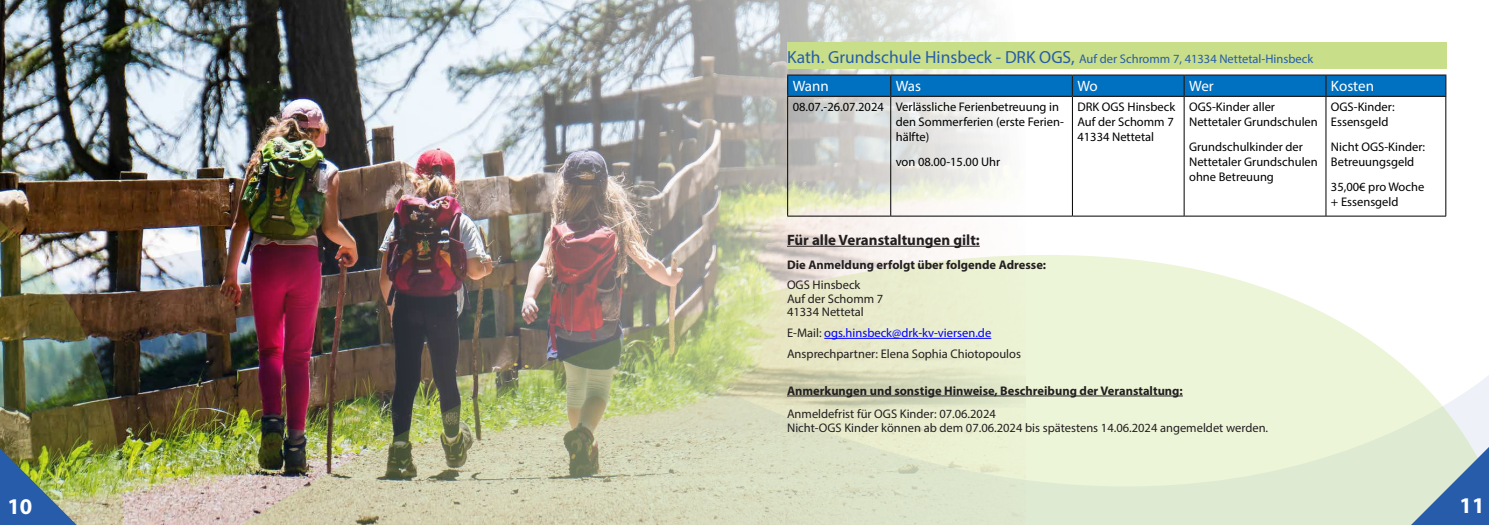
<style>
.page{position:relative;width:1489px;height:525px;background:#fff}
.page>*{position:absolute;margin:0;border:0;box-sizing:border-box;transform-origin:0 0}
.t1{font:700 22.5px "Myriad Pro";color:#fff}
.t2{font:700 15px "Myriad Pro";color:#231f20}
.t3{font:15px "Myriad Pro";color:#fff}
.t4{font:12.5px/15px "Myriad Pro";color:#000}
.t5{font:12.5px/13.5px "Myriad Pro";color:#231f20}
.t6{font:700 12.5px "Myriad Pro";color:#231f20}
.t7{font:12.5px "Myriad Pro";color:#275caa}
.s1{font-size:17.5px}
.s2{color:#00f}
</style>
<div class="page">
<img style="left:0;top:0;width:1025px;height:180px">
<div style="left:787px;top:43px;width:659px;height:26px;background:#c8de88"></div>
<img style="left:0;top:180px;width:1488px;height:344px">
<img style="left:0;top:448px;width:77px;height:76px">
<svg style="left:1410px;top:446px;width:78px;height:78px"></svg>
<hr style="left:787px;top:246px;width:192px;height:1px;background:#231f20">
<hr style="left:824px;top:338px;width:167px;height:1px;background:#00f">
<hr style="left:787px;top:395px;width:395px;height:1px;background:#231f20">
<hr style="left:787px;top:74px;width:103px;height:2px;background:#231f20">
<hr style="left:890px;top:74px;width:182px;height:2px;background:#231f20">
<hr style="left:1072px;top:74px;width:111px;height:2px;background:#231f20">
<hr style="left:1183px;top:74px;width:142px;height:2px;background:#231f20">
<hr style="left:1325px;top:74px;width:121px;height:2px;background:#231f20">
<svg style="left:787px;top:75px;width:658px;height:21px"></svg>
<hr style="left:1444px;top:76px;width:2px;height:20px;background:#231f20">
<hr style="left:787px;top:96px;width:103px;height:1px;background:#231f20">
<hr style="left:890px;top:96px;width:182px;height:1px;background:#231f20">
<hr style="left:1072px;top:96px;width:111px;height:1px;background:#231f20">
<hr style="left:1183px;top:96px;width:142px;height:1px;background:#231f20">
<hr style="left:1325px;top:96px;width:121px;height:1px;background:#231f20">
<hr style="left:787px;top:216px;width:103px;height:1px;background:#000">
<hr style="left:890px;top:216px;width:182px;height:1px;background:#000">
<hr style="left:1072px;top:216px;width:111px;height:1px;background:#000">
<hr style="left:1183px;top:216px;width:142px;height:1px;background:#000">
<hr style="left:1325px;top:216px;width:120px;height:1px;background:#000">
<hr style="left:787px;top:97px;width:1px;height:119px;background:#000">
<hr style="left:890px;top:97px;width:1px;height:119px;background:#000">
<hr style="left:1072px;top:97px;width:1px;height:119px;background:#000">
<hr style="left:1183px;top:97px;width:1px;height:119px;background:#000">
<hr style="left:1325px;top:97px;width:1px;height:119px;background:#000">
<hr style="left:1445px;top:97px;width:1px;height:119px;background:#000">
<p class="t7" style="left:787px;top:51px;width:527px"><span class="s1">Kath. Grundschule Hinsbeck - DRK OGS,</span> Auf der Schromm 7, 41334 Nettetal-Hinsbeck</p>
<p class="t3" style="left:792px;top:77px;width:38px">Wann</p>
<p class="t3" style="left:895px;top:77px;width:27px">Was</p>
<p class="t3" style="left:1077px;top:77px;width:22px">Wo</p>
<p class="t3" style="left:1188px;top:77px;width:26px">Wer</p>
<p class="t3" style="left:1330px;top:77px;width:45px">Kosten</p>
<p class="t4" style="left:895px;top:99px;width:170px;text-indent:-103px">08.07.-26.07.2024 Verlässliche Ferienbetreuung in den Sommerferien (erste Ferien&shy;hälfte)</p>
<p class="t4" style="left:895px;top:154px;width:106px">von 08.00-15.00 Uhr</p>
<p class="t4" style="left:1077px;top:99px;width:99px">DRK OGS Hinsbeck<br>Auf der Schomm 7<br>41334 Nettetal</p>
<p class="t4" style="left:1188px;top:99px;width:130px">OGS-Kinder aller<br>Nettetaler Grundschulen</p>
<p class="t4" style="left:1188px;top:139px;width:130px">Grundschulkinder der<br>Nettetaler Grundschulen ohne Betreuung</p>
<p class="t4" style="left:1330px;top:99px;width:65px">OGS-Kinder:<br>Essensgeld</p>
<p class="t4" style="left:1330px;top:139px;width:96px">Nicht OGS-Kinder:<br>Betreuungsgeld</p>
<p class="t4" style="left:1330px;top:179px;width:95px">35,00€ pro Woche + Essensgeld</p>
<p class="t2" style="left:787px;top:230px;width:194px">Für alle Veranstaltungen gilt:</p>
<p class="t6" style="left:787px;top:256px;width:261px">Die Anmeldung erfolgt über folgende Adresse:</p>
<p class="t5" style="left:787px;top:278px;width:98px">OGS Hinsbeck<br>Auf der Schomm 7<br>41334 Nettetal</p>
<p class="t5" style="left:787px;top:322px;width:235px;line-height:20.6px">E-Mail: <span class="s2">ogs.hinsbeck@drk-kv-viersen.de<br></span>Ansprechpartner: Elena Sophia Chiotopoulos</p>
<p class="t6" style="left:787px;top:382px;width:397px">Anmerkungen und sonstige Hinweise, Beschreibung der Veranstaltung:</p>
<p class="t5" style="left:787px;top:407px;width:482px">Anmeldefrist für OGS Kinder: 07.06.2024<br>Nicht-OGS Kinder können ab dem 07.06.2024 bis spätestens 14.06.2024 angemeldet werden.</p>
<h1 class="t1" style="left:7px;top:492px;width:26px">10</h1>
<h1 class="t1" style="left:1459px;top:490px;width:26px">11</h1>
</div>
